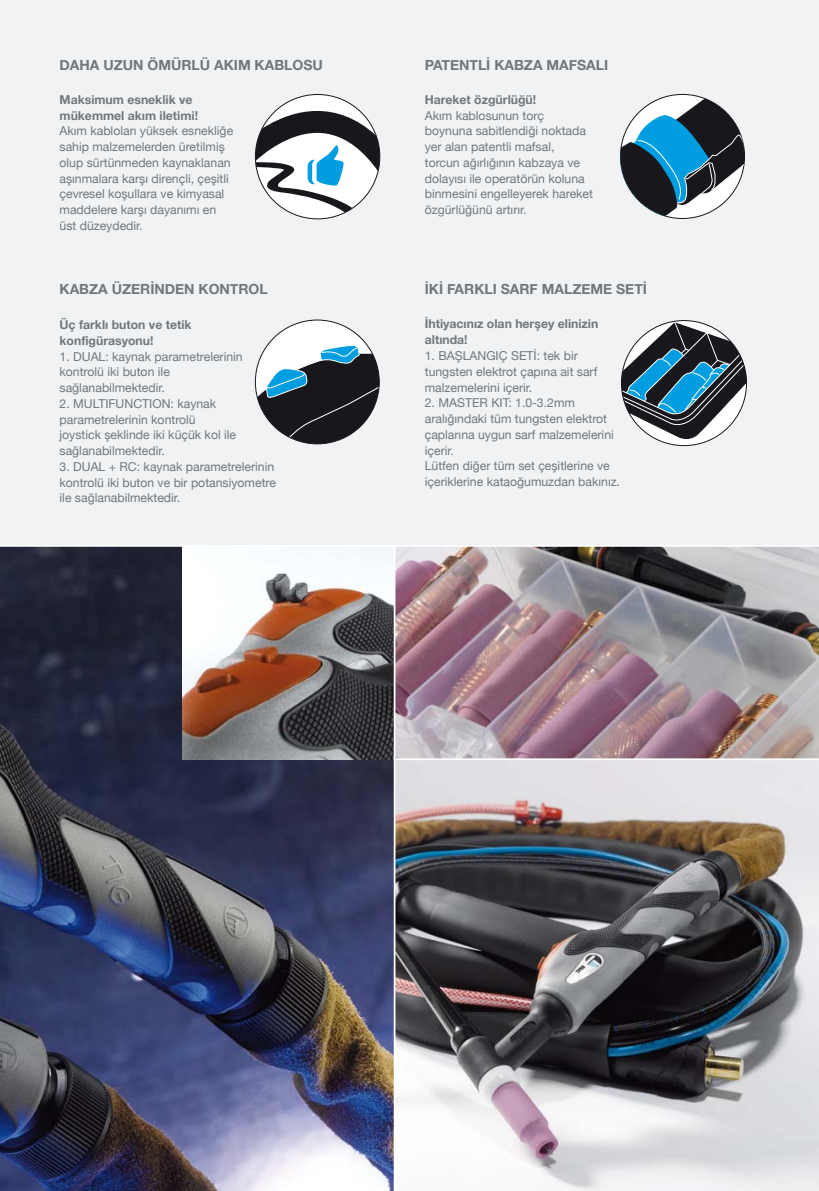
<style>
.page{position:relative;width:819px;height:1191px;background:#fff}
.page>*{position:absolute;margin:0;border:0;box-sizing:border-box;transform-origin:0 0}
.t1{font:700 14px "Helvetica Neue";color:#71787d}
.t2{font:12.25px/15.8px "Helvetica Neue";color:#71787d}
.t3{font:700 12.25px/15.8px "Helvetica Neue";color:#71787d}
</style>
<div class="page">
<img style="left:395px;top:760px;width:424px;height:431px">
<div style="left:0;top:0;width:819px;height:546px;background:#f0f2f3"></div>
<img style="left:0;top:547px;width:393px;height:644px">
<img style="left:182px;top:547px;width:211px;height:212px">
<img style="left:395px;top:547px;width:424px;height:211px">
<hr style="left:0;top:545px;width:819px;height:2px;background:#fff">
<svg style="left:620px;top:95px;width:124px;height:123px"></svg>
<svg style="left:255px;top:94px;width:124px;height:125px"></svg>
<div style="left:255px;top:320px;width:124px;height:124px;background:#fff;border-radius:50%"></div>
<svg style="left:255px;top:329px;width:124px;height:115px"></svg>
<svg style="left:621px;top:320px;width:125px;height:123px"></svg>
<p class="t1" style="left:60px;top:56px;width:265px">DAHA UZUN ÖMÜRLÜ AKIM KABLOSU</p>
<p class="t3" style="left:60px;top:91px;width:140px">Maksimum esneklik ve mükemmel akım iletimi!</p>
<p class="t2" style="left:60px;top:123px;width:175px">Akım kabloları yüksek esnekliğe sahip malzemelerden üretilmiş olup sürtünmeden kaynaklanan aşınmalara karşı dirençli, çeşitli çevresel koşullara ve kimyasal maddelere karşı dayanımı en üst düzeydedir.</p>
<p class="t1" style="left:60px;top:280px;width:210px">KABZA ÜZERİNDEN KONTROL</p>
<p class="t3" style="left:60px;top:316px;width:134px">Üç farklı buton ve tetik konfigürasyonu!</p>
<p class="t2" style="left:60px;top:348px;width:185px">1. DUAL: kaynak parametrelerinin kontrolü iki buton ile sağlanabilmektedir.</p>
<p class="t2" style="left:60px;top:395px;width:178px">2. MULTIFUNCTION: kaynak parametrelerinin kontrolü joystick şeklinde iki küçük kol ile sağlanabilmektedir.</p>
<p class="t2" style="left:60px;top:458px;width:218px">3. DUAL + RC: kaynak parametrelerinin kontrolü iki buton ve bir potansiyometre ile sağlanabilmektedir.</p>
<p class="t1" style="left:425px;top:56px;width:185px">PATENTLİ KABZA MAFSALI</p>
<p class="t3" style="left:425px;top:91px;width:113px">Hareket özgürlüğü!</p>
<p class="t2" style="left:425px;top:107px;width:170px">Akım kablosunun torç boynuna sabitlendiği noktada yer alan patentli mafsal,<br>torcun ağırlığının kabzaya ve dolayısı ile operatörün koluna binmesini engelleyerek hareket özgürlüğünü artırır.</p>
<p class="t1" style="left:425px;top:280px;width:224px">İKİ FARKLI SARF MALZEME SETİ</p>
<p class="t3" style="left:425px;top:316px;width:175px">İhtiyacınız olan herşey elinizin altında!</p>
<p class="t2" style="left:425px;top:347px;width:174px">1. BAŞLANGIÇ SETİ: tek bir tungsten elektrot çapına ait sarf malzemelerini içerir.</p>
<p class="t2" style="left:425px;top:395px;width:197px">2. MASTER KIT: 1.0-3.2mm aralığındaki tüm tungsten elektrot çaplarına uygun sarf malzemelerini içerir.<br>Lütfen diğer tüm set çeşitlerine ve içeriklerine kataoğumuzdan bakınız.</p>
</div>
